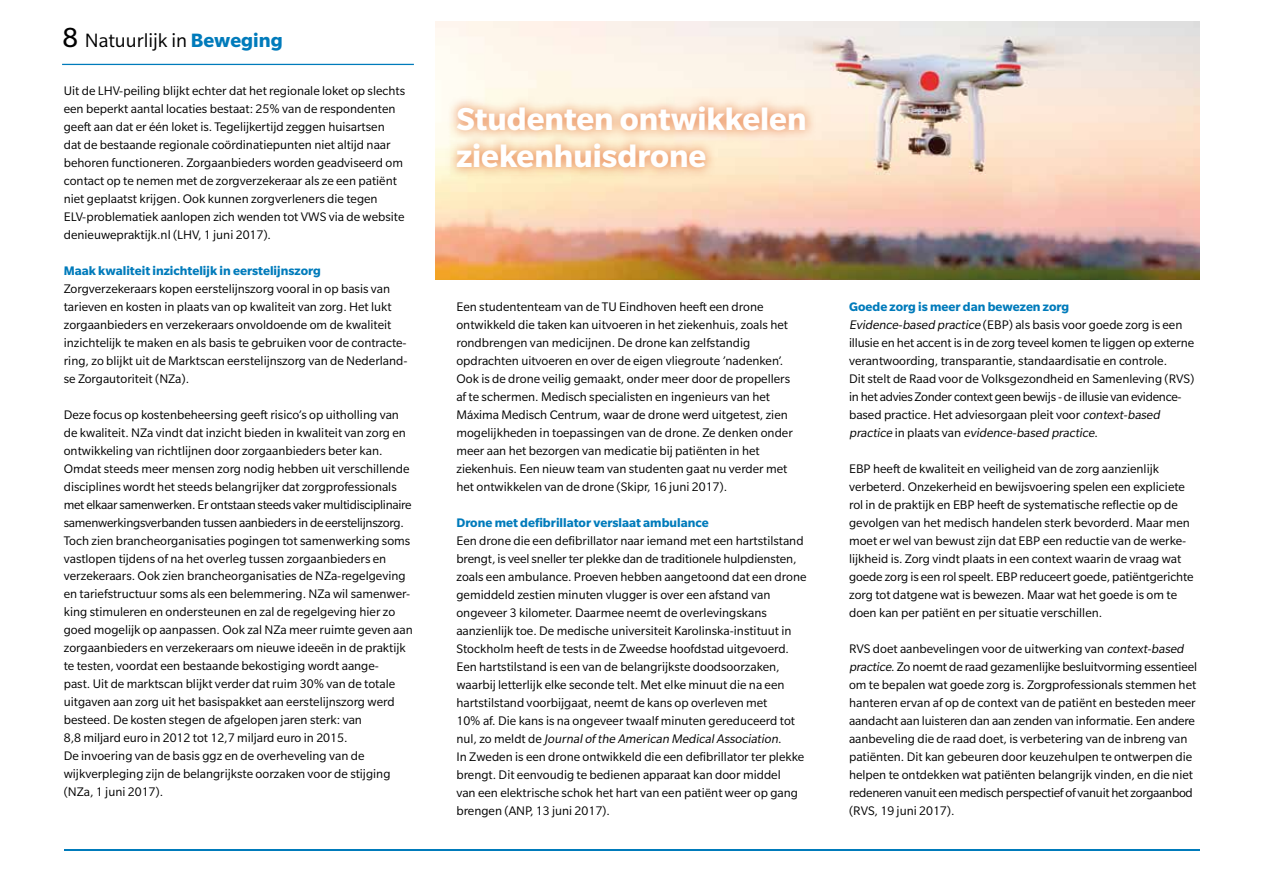
<style>
.page{position:relative;width:1263px;height:893px;background:#fff}
.page>*{position:absolute;margin:0;border:0;box-sizing:border-box;transform-origin:0 0}
.t1{font:700 34.5px/37.5px "Slate Pro";color:#fff}
.t2{font:21px "Slate Pro";color:#000}
.t3{font:13.5px/18px "Slate Pro";color:#000}
.t4{font:700 13.5px "Slate Pro";color:#007bbb}
.s1{font-size:30px}
.s2{font-weight:700;color:#007bbb}
.s3{font-style:italic}
</style>
<div class="page">
<hr style="left:64px;top:849px;width:1135px;height:1px;background:#007bbb">
<hr style="left:62px;top:64px;width:352px;height:1px;background:#007bbb">
<img style="left:435px;top:21px;width:764px;height:259px">
<svg style="left:446px;top:95px;width:370px;height:84px;background:#f8d7b7"></svg>
<h2 class="t2" style="left:62px;top:30px;width:222px"><span class="s1">8</span> Natuurlijk in <span class="s2">Beweging</span></h2>
<p class="t3" style="left:64px;top:81px;width:343px">Uit de LHV-peiling blijkt echter dat het regionale loket op slechts een beperkt aantal locaties bestaat: 25% van de respondenten geeft aan dat er één loket is. Tegelijkertijd zeggen huisartsen dat de bestaande regionale coördinatiepunten niet altijd naar behoren functioneren. Zorgaanbieders worden geadviseerd om contact op te nemen met de zorgverzekeraar als ze een patiënt niet geplaatst krijgen. Ook kunnen zorgverleners die tegen ELV-problematiek aanlopen zich wenden tot VWS via de website denieuwepraktijk.nl (LHV, 1 juni 2017).</p>
<p class="t4" style="left:64px;top:263px;width:258px">Maak kwaliteit inzichtelijk in eerstelijnszorg</p>
<p class="t3" style="left:64px;top:279px;width:345px">Zorgverzekeraars kopen eerstelijnszorg vooral in op basis van tarieven en kosten in plaats van op kwaliteit van zorg. Het lukt zorgaanbieders en verzekeraars onvoldoende om de kwaliteit inzichtelijk te maken en als basis te gebruiken voor de contracte&shy;ring, zo blijkt uit de Marktscan eerstelijnszorg van de Nederland&shy;se Zorgautoriteit (NZa).</p>
<p class="t3" style="left:64px;top:405px;width:350px">Deze focus op kostenbeheersing geeft risico’s op uitholling van de kwaliteit. NZa vindt dat inzicht bieden in kwaliteit van zorg en ontwikkeling van richtlijnen door zorgaanbieders beter kan.<br>Omdat steeds meer mensen zorg nodig hebben uit verschillende disciplines wordt het steeds belangrijker dat zorgprofessionals met elkaar samenwerken. Er ontstaan steeds vaker multidisciplinaire samenwerkingsverbanden tussen aanbieders in de eerstelijnszorg.<br>Toch zien brancheorganisaties pogingen tot samenwerking soms vastlopen tijdens of na het overleg tussen zorgaanbieders en verzekeraars. Ook zien brancheorganisaties de NZa-regelgeving en tariefstructuur soms als een belemmering. NZa wil samenwer&shy;king stimuleren en ondersteunen en zal de regelgeving hier zo goed mogelijk op aanpassen. Ook zal NZa meer ruimte geven aan zorgaanbieders en verzekeraars om nieuwe ideeën in de praktijk te testen, voordat een bestaande bekostiging wordt aange-<br>past. Uit de marktscan blijkt verder dat ruim 30% van de totale uitgaven aan zorg uit het basispakket aan eerstelijnszorg werd besteed. De kosten stegen de afgelopen jaren sterk: van<br>8,8 miljard euro in 2012 tot 12,7 miljard euro in 2015.<br>De invoering van de basis ggz en de overheveling van de wijkverpleging zijn de belangrijkste oorzaken voor de stijging (NZa, 1 juni 2017).</p>
<h1 class="t1" style="left:456px;top:99px;width:352px">Studenten ontwikkelen ziekenhuisdrone</h1>
<p class="t3" style="left:456px;top:297px;width:338px">Een studententeam van de TU Eindhoven heeft een drone ontwikkeld die taken kan uitvoeren in het ziekenhuis, zoals het rondbrengen van medicijnen. De drone kan zelfstandig opdrachten uitvoeren en over de eigen vliegroute ’nadenken’.<br>Ook is de drone veilig gemaakt, onder meer door de propellers af te schermen. Medisch specialisten en ingenieurs van het Máxima Medisch Centrum, waar de drone werd uitgetest, zien mogelijkheden in toepassingen van de drone. Ze denken onder meer aan het bezorgen van medicatie bij patiënten in het ziekenhuis. Een nieuw team van studenten gaat nu verder met het ontwikkelen van de drone (Skipr, 16 juni 2017).</p>
<p class="t4" style="left:456px;top:515px;width:254px">Drone met defibrillator verslaat ambulance</p>
<p class="t3" style="left:456px;top:531px;width:352px">Een drone die een defibrillator naar iemand met een hartstilstand brengt, is veel sneller ter plekke dan de traditionele hulpdiensten, zoals een ambulance. Proeven hebben aangetoond dat een drone gemiddeld zestien minuten vlugger is over een afstand van ongeveer 3 kilometer. Daarmee neemt de overlevingskans aanzienlijk toe. De medische universiteit Karolinska-instituut in Stockholm heeft de tests in de Zweedse hoofdstad uitgevoerd.<br>Een hartstilstand is een van de belangrijkste doodsoorzaken, waarbij letterlijk elke seconde telt. Met elke minuut die na een hartstilstand voorbijgaat, neemt de kans op overleven met<br>10% af. Die kans is na ongeveer twaalf minuten gereduceerd tot<br>n u l , z o m e l d t d e <span class="s3">Journalof the American MedicalAssociation</span>.<br>In Zweden is een drone ontwikkeld die een defibrillator ter plekke brengt. Dit eenvoudig te bedienen apparaat kan door middel<br>van een elektrische schok het hart van een patiënt weer op gang brengen (ANP, 13 juni 2017).</p>
<p class="t3" style="left:849px;top:297px;width:347px"><span class="s2">Goede zorg is meer dan bewezen zorg<br></span><span class="s3">Evidence-based practice</span> (EBP) als basis voor goede zorg is een illusie en het accent is in de zorg teveel komen te liggen op externe verantwoording, transparantie, standaardisatie en controle.<br>Dit stelt de Raad voor de Volksgezondheid en Samenleving (RVS) in het advies Zonder context geen bewijs - de illusie van evidence&shy;based practice. Het adviesorgaan pleit voor <span class="s3">context-based practice</span> i n p l a a t s v a n <span class="s3">evidence-based practice</span>.</p>
<p class="t3" style="left:849px;top:459px;width:346px">EBP heeft de kwaliteit en veiligheid van de zorg aanzienlijk verbeterd. Onzekerheid en bewijsvoering spelen een expliciete rol in de praktijk en EBP heeft de systematische reflectie op de gevolgen van het medisch handelen sterk bevorderd. Maar men moet er wel van bewust zijn dat EBP een reductie van de werke&shy;lijkheid is. Zorg vindt plaats in een context waarin de vraag wat goede zorg is een rol speelt. EBP reduceert goede, patiëntgerichte zorg tot datgene wat is bewezen. Maar wat het goede is om te doen kan per patiënt en per situatie verschillen.</p>
<p class="t3" style="left:849px;top:639px;width:349px">RVS doet aanbevelingen voor de uitwerking van <span class="s3">context-based practice</span>. Zo noemt de raad gezamenlijke besluitvorming essentieel om te bepalen wat goede zorg is. Zorgprofessionals stemmen het hanteren ervan af op de context van de patiënt en besteden meer aandacht aan luisteren dan aan zenden van informatie. Een andere aanbeveling die de raad doet, is verbetering van de inbreng van patiënten. Dit kan gebeuren door keuzehulpen te ontwerpen die helpen te ontdekken wat patiënten belangrijk vinden, en die niet redeneren vanuit een medisch perspectief of vanuit het zorgaanbod (RVS, 19 juni 2017).</p>
</div>
